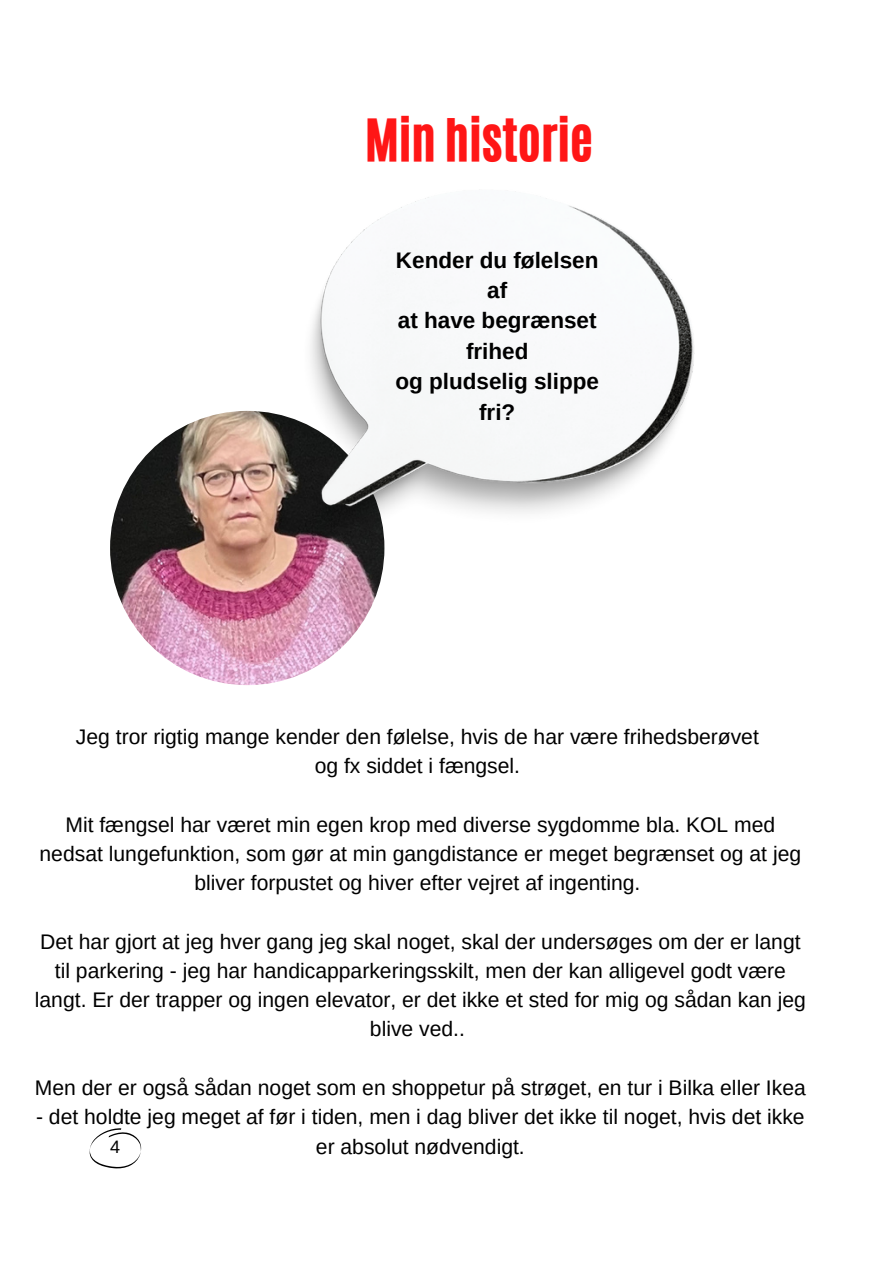
<style>
.page{position:relative;width:894px;height:1264px;background:#fff}
.page>*{position:absolute;margin:0;border:0;box-sizing:border-box;transform-origin:0 0}
.t1{font:48.9px "CA Generated";color:#ff1616}
.t2{font:700 22.5px/30.3px "Arimo";color:#000;text-align:center}
.t3{font:21.15px/29.2px "Arimo";color:#000;text-align:center}
.t4{font:18px "Arimo";color:#000}
</style>
<div class="page">
<img style="left:110px;top:411px;width:274px;height:274px;border-radius:50%">
<img style="left:300px;top:197px;width:394px;height:351px">
<svg style="left:89px;top:1128px;width:52px;height:40px"></svg>
<p class="t1" style="left:365px;top:105px;width:229px">Min historie</p>
<h2 class="t2" style="left:395px;top:245px;width:205px">Kender du følelsen af<br>at have begrænset frihed<br>og pludselig slippe fri?</h2>
<p class="t3" style="left:76px;top:721px;width:684px">Jeg tror rigtig mange kender den følelse, hvis de har være frihedsberøvet</p>
<p class="t3" style="left:315px;top:751px;width:207px">og fx siddet i fængsel.</p>
<p class="t3" style="left:40px;top:809px;width:763px">Mit fængsel har været min egen krop med diverse sygdomme bla. KOL med nedsat lungefunktion, som gør at min gangdistance er meget begrænset og at jeg bliver forpustet og hiver efter vejret af ingenting.</p>
<p class="t3" style="left:35px;top:926px;width:772px">Det har gjort at jeg hver gang jeg skal noget, skal der undersøges om der er langt til parkering - jeg har handicapparkeringsskilt, men der kan alligevel godt være langt. Er der trapper og ingen elevator, er det ikke et sted for mig og sådan kan jeg blive ved..</p>
<p class="t3" style="left:35px;top:1072px;width:772px">Men der er også sådan noget som en shoppetur på strøget, en tur i Bilka eller Ikea</p>
<p class="t3" style="left:36px;top:1102px;width:769px">- det holdte jeg meget af før i tiden, men i dag bliver det ikke til noget, hvis det ikke</p>
<p class="t4" style="left:110px;top:1136px;width:12px">4</p>
<p class="t3" style="left:316px;top:1131px;width:210px">er absolut nødvendigt.</p>
</div>
